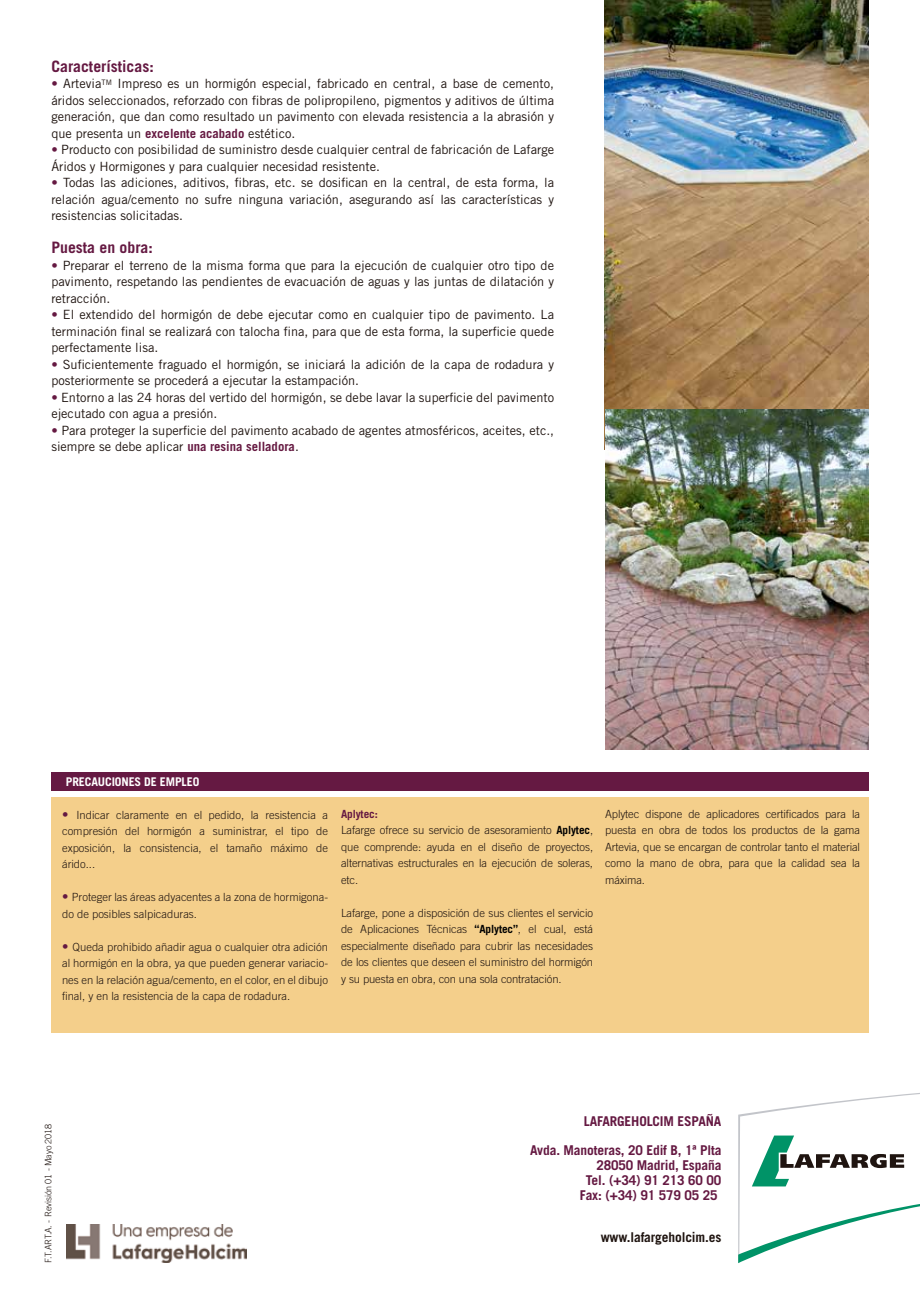
<style>
.page{position:relative;width:920px;height:1290px;background:#fff}
.page>*{position:absolute;margin:0;border:0;box-sizing:border-box;transform-origin:0 0}
.t1{font:700 15.75px "Trade Gothic LT Std";color:#651942}
.t2{font:700 13.5px/15px "Trade Gothic LT Std";letter-spacing:-.01em;color:#651942;text-align:right}
.t3{font:700 13.5px "Trade Gothic LT Std";letter-spacing:-.01em;color:#1f1410}
.t4{font:12.75px/16.5px "Trade Gothic LT Std";color:#1f1410;text-align:justify}
.t5{font:700 12px "Trade Gothic LT Std";letter-spacing:-.01em;color:#fff}
.t6{font:300 11.25px/16.5px "Trade Gothic LT Std";letter-spacing:-.01em;color:#1f1410;text-align:justify}
.t7{font:300 9px "Trade Gothic LT Std";letter-spacing:-.01em;color:#1f1410}
.s1{color:#651942}
.s2{font-weight:700;color:#661a42}
.s3{font-weight:400;font-size:12.75px;color:#651942}
.s4{font-weight:700;color:#651942}
.s5{font-weight:700;color:#010101}
</style>
<div class="page">
<img style="left:605px;top:0;width:264px;height:409px">
<div style="left:51px;top:773px;width:818px;height:18px;background:#651942"></div>
<div style="left:51px;top:797px;width:818px;height:236px;background:#f4cf8b"></div>
<svg style="left:738px;top:1093px;width:182px;height:170px"></svg>
<img style="left:605px;top:409px;width:264px;height:341px">
<img style="left:67px;top:1224px;width:179px;height:38px">
<p class="t1" style="left:51px;top:57px;width:104px">Características:</p>
<p class="t4" style="left:51px;top:76px;width:504px"><span class="s1">•</span> Artevia<sup>TM</sup> Impreso es un hormigón especial, fabricado en central, a base de cemento, áridos seleccionados, reforzado con fibras de polipropileno, pigmentos y aditivos de última generación, que dan como resultado un pavimento con elevada resistencia a la abrasión y que presenta un <span class="s2">excelente acabado</span> estético.</p>
<p class="t4" style="left:51px;top:142px;width:504px"><span class="s1">•</span> Producto con posibilidad de suministro desde cualquier central de fabricación de Lafarge<br>Áridos y Hormigones y para cualquier necesidad resistente.</p>
<p class="t4" style="left:51px;top:175px;width:504px"><span class="s1">•</span> Todas las adiciones, aditivos, fibras, etc. se dosifican en la central, de esta forma, la relación agua/cemento no sufre ninguna variación, asegurando así las características y resistencias solicitadas.</p>
<p class="t1" style="left:51px;top:238px;width:103px">Puesta en obra:</p>
<p class="t4" style="left:51px;top:257px;width:504px"><span class="s1">•</span> Preparar el terreno de la misma forma que para la ejecución de cualquier otro tipo de pavimento, respetando las pendientes de evacuación de aguas y las juntas de dilatación y retracción.</p>
<p class="t4" style="left:51px;top:307px;width:504px"><span class="s1">•</span> El extendido del hormigón de debe ejecutar como en cualquier tipo de pavimento. La terminación final se realizará con talocha fina, para que de esta forma, la superficie quede perfectamente lisa.</p>
<p class="t4" style="left:51px;top:356px;width:504px"><span class="s1">•</span> Suficientemente fraguado el hormigón, se iniciará la adición de la capa de rodadura y posteriormente se procederá a ejecutar la estampación.</p>
<p class="t4" style="left:51px;top:389px;width:504px"><span class="s1">•</span> Entorno a las 24 horas del vertido del hormigón, se debe lavar la superficie del pavimento ejecutado con agua a presión.</p>
<p class="t4" style="left:51px;top:422px;width:504px"><span class="s1">•</span> Para proteger la superficie del pavimento acabado de agentes atmosféricos, aceites, etc., siempre se debe aplicar <span class="s2">una resina selladora</span>.</p>
<p class="t5" style="left:66px;top:774px;width:135px">PRECAUCIONES DE EMPLEO</p>
<p class="t6" style="left:62px;top:806px;width:267px"><span class="s3">•</span> Indicar claramente en el pedido, la resistencia a compresión del hormigón a suministrar, el tipo de exposición, la consistencia, el tamaño máximo de árido...</p>
<p class="t6" style="left:62px;top:889px;width:267px"><span class="s3">•</span> Proteger las áreas adyacentes a la zona de hormigona&shy;do de posibles salpicaduras.</p>
<p class="t6" style="left:62px;top:938px;width:267px"><span class="s3">•</span> Queda prohibido añadir agua o cualquier otra adición al hormigón en la obra, ya que pueden generar variacio&shy;nes en la relación agua/cemento, en el color, en el dibujo final, y en la resistencia de la capa de rodadura.</p>
<p class="t6" style="left:341px;top:805px;width:254px;text-align:left"><span class="s4">Aplytec:<br></span>Lafarge ofrece su servicio de asesoramiento <span class="s5">Aplytec</span>, que comprende: ayuda en el diseño de proyectos, alternativas estructurales en la ejecución de soleras, etc.</p>
<p class="t6" style="left:341px;top:904px;width:254px">Lafarge, pone a disposición de sus clientes el servicio de Aplicaciones Técnicas <span class="s5">“Aplytec”</span>, el cual, está especialmente diseñado para cubrir las necesidades de los clientes que deseen el suministro del hormigón y su puesta en obra, con una sola contratación.</p>
<p class="t6" style="left:605px;top:805px;width:257px">Aplytec dispone de aplicadores certificados para la puesta en obra de todos los productos de la gama Artevia, que se encargan de controlar tanto el material como la mano de obra, para que la calidad sea la máxima.</p>
<p class="t7" style="left:43px;top:1263px;width:141px;rotate:-90deg">F.T.ART.A. - Revisión 01 - Mayo 2018</p>
<p class="t2" style="left:530px;top:1107px;width:193px;line-height:28.5px">LAFARGEHOLCIM ESPAÑA<br>Avda. Manoteras, 20 Edif B, 1ª Plta</p>
<p class="t2" style="left:580px;top:1157px;width:143px">28050 Madrid, España<br>Tel. (+34) 91 213 60 00<br>Fax: (+34) 91 579 05 25</p>
<p class="t3" style="left:601px;top:1229px;width:122px">www.lafargeholcim.es</p>
</div>
